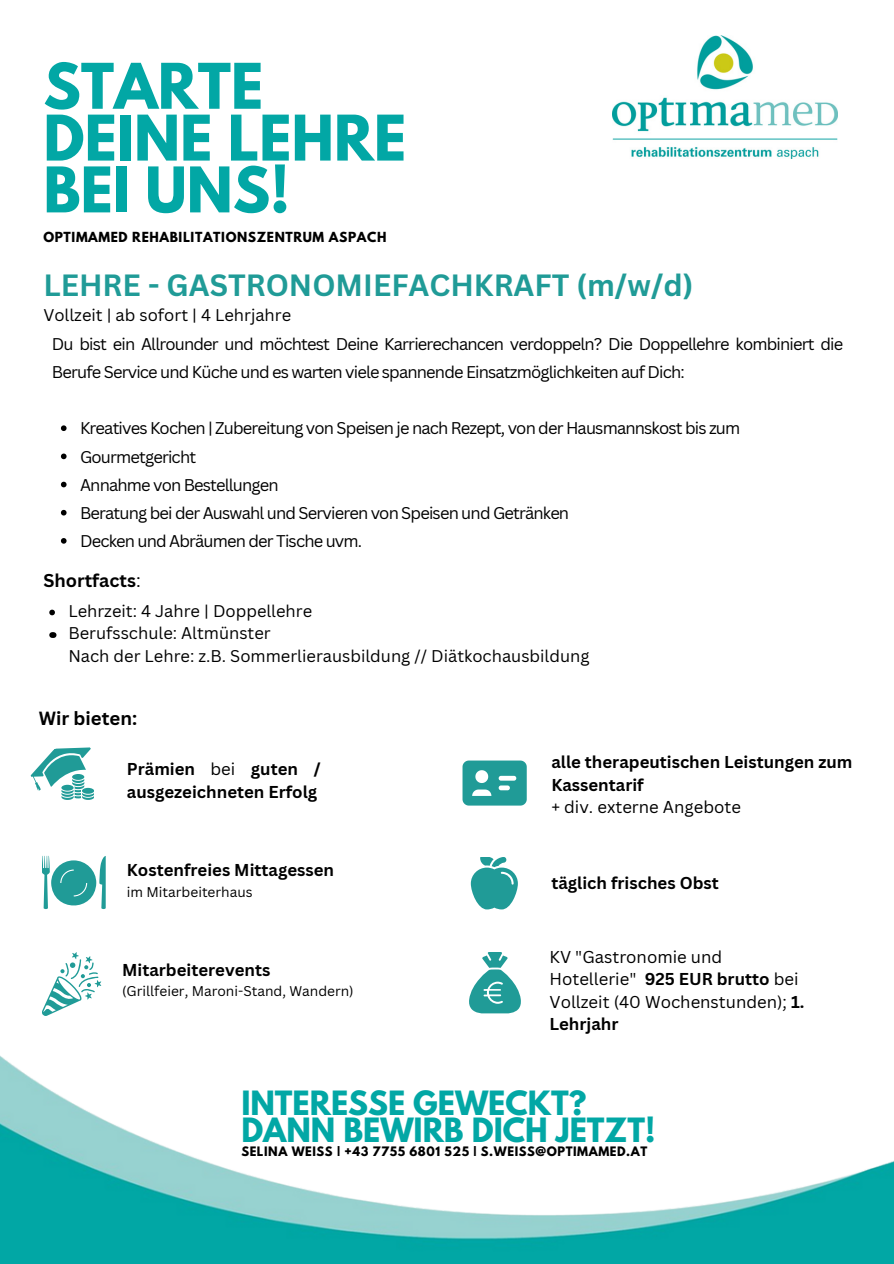
<style>
.page{position:relative;width:894px;height:1264px;background:#fff}
.page>*{position:absolute;margin:0;border:0;box-sizing:border-box;transform-origin:0 0}
.t1{font:700 55.65px/51.8px "League Spartan";color:#02a7a5}
.t2{font:700 29.85px "Canva Sans";color:#209b97}
.t3{font:700 29.55px/27px "League Spartan";color:#02a7a5}
.t4{font:700 18.6px "Canva Sans";color:#000}
.t5{font:700 18px "Canva Sans";color:#000}
.t6{font:700 16.65px/22.5px "Canva Sans";color:#000}
.t7{font:16.65px/22.5px "Canva Sans";color:#000}
.t8{font:16.5px/28.2px "Canva Sans";letter-spacing:-.05em;color:#000}
.t9{font:16.5px "Canva Sans";color:#000}
.t10{font:13.8px "Canva Sans";color:#000}
.t11{font:700 12.3px "League Spartan";letter-spacing:.05em;color:#000}
.t12{font:700 11.55px "League Spartan";letter-spacing:.05em;color:#000}
.s1{font-weight:400}
.s2{font-weight:700}
</style>
<div class="page">
<img style="left:0;top:981px;width:893px;height:282px">
<img style="left:612px;top:35px;width:225px;height:124px">
<svg style="left:49px;top:609px;width:6px;height:6px"></svg>
<svg style="left:49px;top:632px;width:7px;height:6px"></svg>
<svg style="left:30px;top:747px;width:64px;height:53px"></svg>
<svg style="left:42px;top:952px;width:59px;height:63px"></svg>
<svg style="left:42px;top:855px;width:64px;height:55px"></svg>
<svg style="left:462px;top:760px;width:64px;height:45px;background:#42aaa7"></svg>
<svg style="left:468px;top:952px;width:53px;height:61px"></svg>
<svg style="left:470px;top:857px;width:47px;height:52px"></svg>
<svg style="left:61px;top:425px;width:6px;height:6px"></svg>
<svg style="left:61px;top:453px;width:6px;height:6px"></svg>
<svg style="left:61px;top:481px;width:6px;height:6px"></svg>
<svg style="left:61px;top:510px;width:6px;height:5px"></svg>
<svg style="left:61px;top:538px;width:6px;height:5px"></svg>
<p class="t1" style="left:43px;top:68px;width:364px">STARTE<br>DEINE LEHRE<br>BEI UNS!</p>
<p class="t11" style="left:43px;top:231px;width:344px">OPTIMAMED REHABILITATIONSZENTRUM ASPACH</p>
<p class="t2" style="left:43px;top:263px;width:651px">LEHRE - GASTRONOMIEFACHKRAFT (m/w/d)</p>
<p class="t9" style="left:43px;top:304px;width:249px">Vollzeit | ab sofort | 4 Lehrjahre</p>
<p class="t8" style="left:52px;top:329px;width:792px">Du bist ein Allrounder und möchtest Deine Karrierechancen verdoppeln? Die Doppellehre kombiniert die<br>Berufe Service und Küche und es warten viele spannende Einsatzmöglichkeiten auf Dich:</p>
<p class="t8" style="left:80px;top:414px;width:661px">Kreatives Kochen | Zubereitung von Speisen je nach Rezept, von der Hausmannskost bis zum</p>
<p class="t8" style="left:80px;top:442px;width:118px">Gourmetgericht</p>
<p class="t8" style="left:80px;top:470px;width:200px">Annahme von Bestellungen</p>
<p class="t8" style="left:80px;top:498px;width:490px">Beratung bei der Auswahl und Servieren von Speisen und Getränken</p>
<p class="t8" style="left:80px;top:526px;width:283px">Decken und Abräumen der Tische uvm.</p>
<p class="t5" style="left:43px;top:568px;width:99px">Shortfacts<span class="s1">:</span></p>
<p class="t9" style="left:68px;top:599px;width:245px">Lehrzeit: 4 Jahre | Doppellehre</p>
<p class="t9" style="left:68px;top:621px;width:204px">Berufsschule: Altmünster</p>
<p class="t9" style="left:68px;top:644px;width:522px">Nach der Lehre: z.B. Sommerlierausbildung // Diätkochausbildung</p>
<p class="t4" style="left:39px;top:704px;width:100px">Wir bieten:</p>
<p class="t6" style="left:127px;top:757px;width:195px">Prämien <span class="s1">bei</span> guten / ausgezeichneten Erfolg</p>
<p class="t6" style="left:127px;top:858px;width:209px">Kostenfreies Mittagessen</p>
<p class="t10" style="left:127px;top:882px;width:127px">im Mitarbeiterhaus</p>
<p class="t6" style="left:122px;top:957px;width:150px">Mitarbeiterevents</p>
<p class="t10" style="left:122px;top:981px;width:233px">(Grillfeier, Maroni-Stand, Wandern)</p>
<p class="t6" style="left:551px;top:750px;width:302px">alle therapeutischen Leistungen zum<br>Kassentarif</p>
<p class="t7" style="left:551px;top:795px;width:191px">+ div. externe Angebote</p>
<p class="t6" style="left:551px;top:871px;width:169px">täglich frisches Obst</p>
<p class="t7" style="left:549px;top:945px;width:256px">KV "Gastronomie und<br>Hotellerie" <span class="s2">925 EUR brutto</span> bei<br>Vollzeit (40 Wochenstunden); <span class="s2">1.<br>Lehrjahr</span></p>
<p class="t3" style="left:241px;top:1093px;width:415px">INTERESSE GEWECKT?<br>DANN BEWIRB DICH JETZT!</p>
<p class="t12" style="left:241px;top:1145px;width:407px">SELINA WEISS | +43 7755 6801 525 | S.WEISS@OPTIMAMED.AT</p>
</div>
